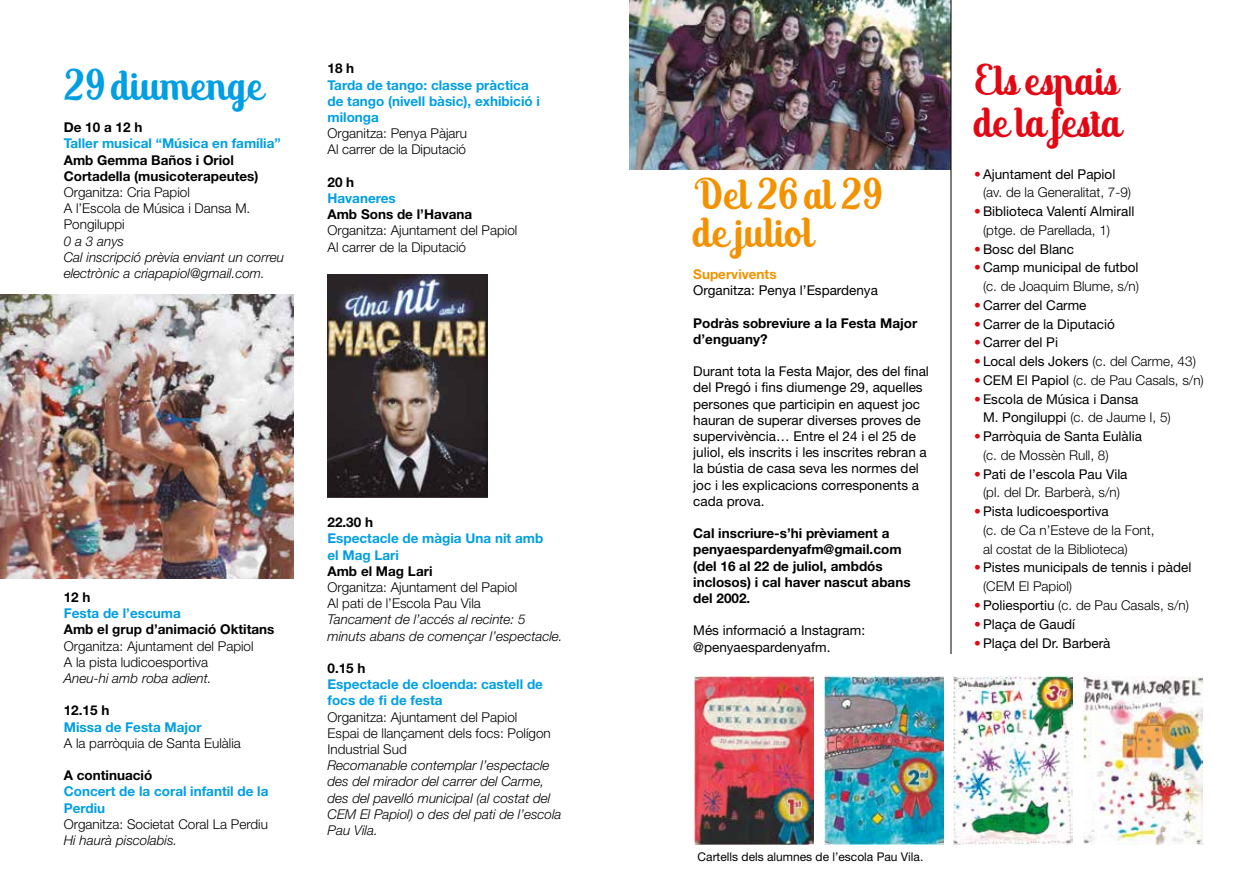
<style>
.page{position:relative;width:1259px;height:893px;background:#fff}
.page>*{position:absolute;margin:0;border:0;box-sizing:border-box;transform-origin:0 0}
.t1{font:42px/42px "Altoys";color:#e30613}
.t2{font:42px/37.5px "Altoys";letter-spacing:-.005em;color:#f39200}
.t3{font:42px "Altoys";color:#009fe3}
.t4{font:300 13.5px/16.2px "Helvetica Neue LT Std";color:#000}
.t5{font:13.5px/16.2px "Helvetica Neue LT Std";color:#000}
.t6{font:italic 300 13.5px/16.2px "Helvetica Neue LT Std";color:#000}
.t7{font:700 13.5px/16.2px "Helvetica Neue LT Std";color:#000}
.t8{font:700 13.5px/16.2px "Helvetica Neue LT Std";color:#009fe3}
.t9{font:700 13.5px "Helvetica Neue LT Std";color:#f39200}
.t10{font:12px "Helvetica Neue LT Std";color:#000}
.s1{font-weight:400;color:#e30613}
.s2{font-weight:400}
.s3{color:#e30613}
.s4{font-weight:300}
</style>
<div class="page">
<img style="left:327px;top:274px;width:161px;height:223px">
<img style="left:0;top:295px;width:293px;height:284px">
<img style="left:629px;top:0;width:321px;height:169px">
<hr style="left:950px;top:0;width:1px;height:654px;background:#000">
<img style="left:695px;top:676px;width:118px;height:168px">
<img style="left:824px;top:676px;width:119px;height:168px">
<img style="left:954px;top:676px;width:119px;height:168px">
<img style="left:1083px;top:676px;width:119px;height:168px">
<h1 class="t3" style="left:64px;top:61px;width:202px">29 diumenge</h1>
<p class="t7" style="left:64px;top:119px;width:80px">De 10 a 12 h</p>
<p class="t8" style="left:64px;top:135px;width:218px">Taller musical “Música en família”</p>
<p class="t7" style="left:64px;top:151px;width:196px">Amb Gemma Baños i Oriol<br>Cortadella (musicoterapeutes)</p>
<p class="t4" style="left:64px;top:184px;width:188px">Organitza: Cria Papiol<br>A l’Escola de Música i Dansa M.<br>Pongiluppi</p>
<p class="t6" style="left:64px;top:233px;width:222px">0 a 3 anys<br>Cal inscripció prèvia enviant un correu electrònic a criapapiol@gmail.com.</p>
<p class="t7" style="left:327px;top:60px;width:28px">18 h</p>
<p class="t8" style="left:327px;top:76px;width:214px">Tarda de tango: classe pràctica de tango (nivell bàsic), exhibició i milonga</p>
<p class="t4" style="left:327px;top:125px;width:141px">Organitza: Penya Pàjaru<br>Al carrer de la Diputació</p>
<p class="t7" style="left:327px;top:174px;width:28px">20 h</p>
<p class="t8" style="left:327px;top:190px;width:70px">Havaneres</p>
<p class="t7" style="left:327px;top:206px;width:146px">Amb Sons de l’Havana</p>
<p class="t4" style="left:327px;top:222px;width:191px">Organitza: Ajuntament del Papiol<br>Al carrer de la Diputació</p>
<p class="t7" style="left:64px;top:589px;width:28px">12 h</p>
<p class="t8" style="left:64px;top:605px;width:118px">Festa de l’escuma</p>
<p class="t7" style="left:64px;top:621px;width:212px">Amb el grup d’animació Oktitans</p>
<p class="t4" style="left:64px;top:637px;width:191px">Organitza: Ajuntament del Papiol<br>A la pista ludicoesportiva</p>
<p class="t6" style="left:64px;top:670px;width:149px">Aneu-hi amb roba adient.</p>
<p class="t7" style="left:64px;top:702px;width:47px">12.15 h</p>
<p class="t8" style="left:64px;top:718px;width:139px">Missa de Festa Major</p>
<p class="t4" style="left:64px;top:735px;width:179px">A la parròquia de Santa Eulàlia</p>
<p class="t7" style="left:64px;top:767px;width:90px">A continuació</p>
<p class="t8" style="left:64px;top:783px;width:206px">Concert de la coral infantil de la<br>Perdiu</p>
<p class="t4" style="left:64px;top:816px;width:206px">Organitza: Societat Coral La Perdiu</p>
<p class="t6" style="left:64px;top:832px;width:115px">Hi haurà piscolabis.</p>
<p class="t7" style="left:327px;top:514px;width:47px">22.30 h</p>
<p class="t8" style="left:327px;top:530px;width:217px">Espectacle de màgia Una nit amb el Mag Lari</p>
<p class="t7" style="left:327px;top:562px;width:106px">Amb el Mag Lari</p>
<p class="t4" style="left:327px;top:579px;width:191px">Organitza: Ajuntament del Papiol<br>Al pati de l’Escola Pau Vila</p>
<p class="t6" style="left:327px;top:611px;width:237px">Tancament de l’accés al recinte: 5 minuts abans de començar l’espectacle.</p>
<p class="t7" style="left:327px;top:660px;width:40px">0.15 h</p>
<p class="t8" style="left:327px;top:676px;width:217px">Espectacle de cloenda: castell de focs de fi de festa</p>
<p class="t4" style="left:327px;top:708px;width:225px">Organitza: Ajuntament del Papiol<br>Espai de llançament dels focs: Polígon<br>Industrial Sud</p>
<p class="t6" style="left:327px;top:757px;width:236px">Recomanable contemplar l’espectacle des del mirador del carrer del Carme, des del pavelló municipal (al costat del<br>CEM El Papiol) o des del pati de l’escola<br>Pau Vila.</p>
<h1 class="t2" style="left:693px;top:176px;width:191px">Del 26 al 29 de juliol</h1>
<p class="t9" style="left:693px;top:266px;width:85px">Supervivents</p>
<p class="t5" style="left:693px;top:282px;width:186px">Organitza: Penya l’Espardenya</p>
<p class="t7" style="left:693px;top:314px;width:226px">Podràs sobreviure a la Festa Major d’enguany?</p>
<p class="t5" style="left:693px;top:363px;width:237px">Durant tota la Festa Major, des del final del Pregó i fins diumenge 29, aquelles persones que participin en aquest joc hauran de superar diverses proves de supervivència… Entre el 24 i el 25 de juliol, els inscrits i les inscrites rebran a la bústia de casa seva les normes del joc i les explicacions corresponents a cada prova.</p>
<p class="t7" style="left:693px;top:525px;width:219px">Cal inscriure-s’hi prèviament a penyaespardenyafm@gmail.com (del 16 al 22 de juliol, ambdós inclosos) i cal haver nascut abans del 2002.</p>
<p class="t5" style="left:693px;top:622px;width:173px">Més informació a Instagram: @penyaespardenyafm.</p>
<h1 class="t1" style="left:974px;top:60px;width:150px">Els espais de la festa</h1>
<p class="t4" style="left:983px;top:164px;width:150px;line-height:18.8px;text-indent:-9px"><span class="s1">•</span> <span class="s2">Ajuntament del Papiol </span>(av. de la Generalitat, 7-9)</p>
<p class="t5" style="left:983px;top:202px;width:153px;line-height:18.8px;text-indent:-9px"><span class="s3">•</span> Biblioteca Valentí Almirall <span class="s4">(ptge. de Parellada, 1)</span></p>
<p class="t5" style="left:974px;top:240px;width:102px"><span class="s3">•</span> Bosc del Blanc</p>
<p class="t4" style="left:974px;top:258px;width:167px;line-height:18.8px;text-align:right"><span class="s1">•</span> <span class="s2">Camp municipal de futbol </span>(c. de Joaquim Blume, s/n)</p>
<p class="t5" style="left:974px;top:297px;width:114px"><span class="s3">•</span> Carrer del Carme</p>
<p class="t5" style="left:974px;top:315px;width:142px"><span class="s3">•</span> Carrer de la Diputació</p>
<p class="t5" style="left:974px;top:334px;width:85px"><span class="s3">•</span> Carrer del Pi</p>
<p class="t5" style="left:974px;top:353px;width:223px"><span class="s3">•</span> Local dels Jokers <span class="s4">(c. del Carme, 43)</span></p>
<p class="t4" style="left:974px;top:372px;width:231px"><span class="s1">•</span> <span class="s2">CEM El Papiol</span> (c. de Pau Casals, s/n)</p>
<p class="t5" style="left:983px;top:389px;width:189px;line-height:18.8px;text-indent:-9px"><span class="s3">•</span> Escola de Música i Dansa<br>M. Pongiluppi <span class="s4">(c. de Jaume I, 5)</span></p>
<p class="t5" style="left:983px;top:427px;width:161px;line-height:18.8px;text-indent:-9px"><span class="s3">•</span> Parròquia de Santa Eulàlia <span class="s4">(c. de Mossèn Rull, 8)</span></p>
<p class="t4" style="left:974px;top:464px;width:155px;line-height:18.8px;text-align:center"><span class="s1">•</span> <span class="s2">Pati de l’escola Pau Vila </span>(pl. del Dr. Barberà, s/n)</p>
<p class="t4" style="left:983px;top:502px;width:173px;line-height:18.8px;text-indent:-9px"><span class="s1">•</span> <span class="s2">Pista ludicoesportiva<br></span>(c. de Ca n’Esteve de la Font, al costat de la Biblioteca)</p>
<p class="t5" style="left:983px;top:558px;width:210px;line-height:18.8px;text-indent:-9px"><span class="s3">•</span> Pistes municipals de tennis i pàdel <span class="s4">(CEM El Papiol)</span></p>
<p class="t4" style="left:974px;top:597px;width:217px"><span class="s1">•</span> <span class="s2">Poliesportiu</span> (c. de Pau Casals, s/n)</p>
<p class="t5" style="left:974px;top:615px;width:103px"><span class="s3">•</span> Plaça de Gaudí</p>
<p class="t5" style="left:974px;top:635px;width:138px"><span class="s3">•</span> Plaça del Dr. Barberà</p>
<p class="t10" style="left:697px;top:850px;width:227px">Cartells dels alumnes de l’escola Pau Vila.</p>
</div>
